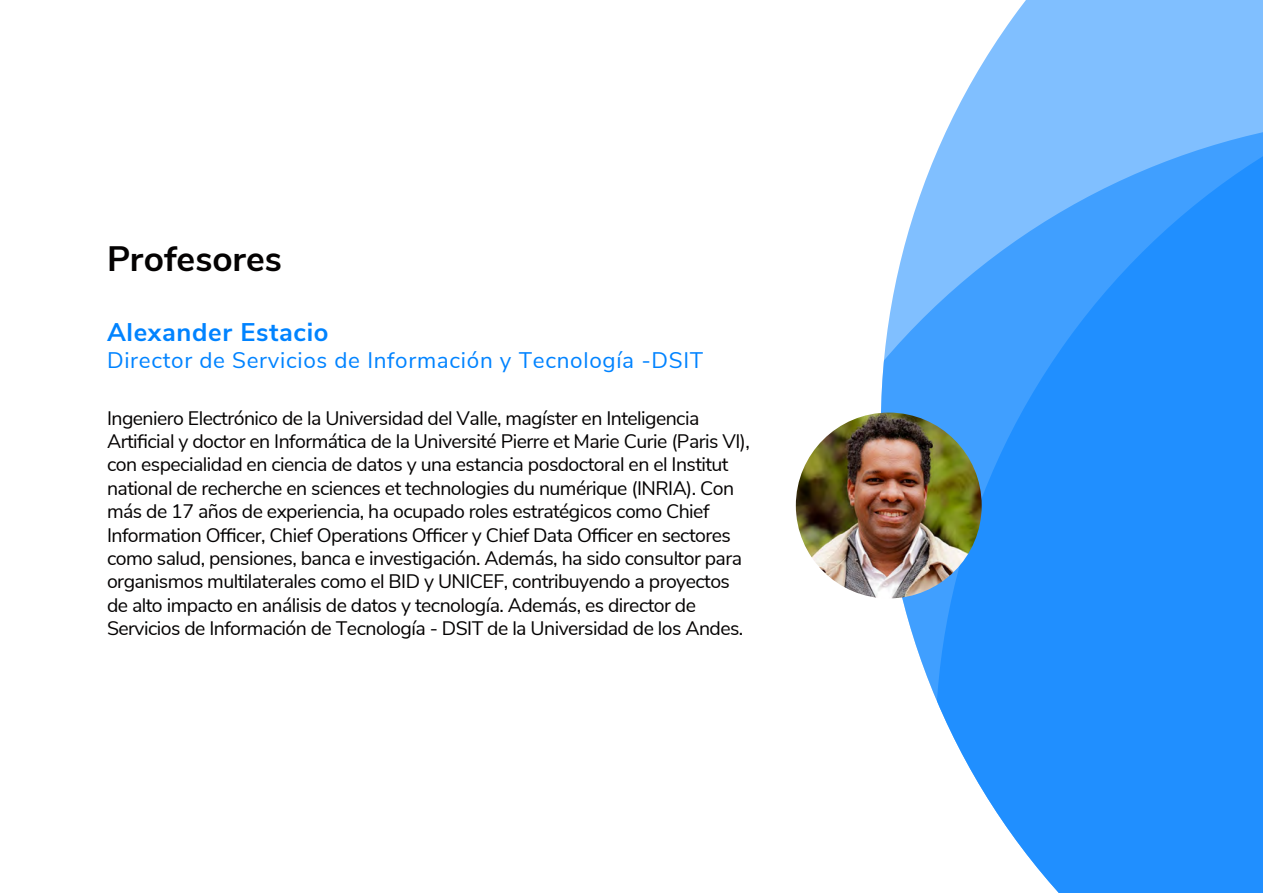
<style>
.page{position:relative;width:1263px;height:893px;background:#fff}
.page>*{position:absolute;margin:0;border:0;box-sizing:border-box;transform-origin:0 0}
.t1{font:700 35.25px "Nunito Sans";color:#040202}
.t2{font:700 25.5px "Nunito Sans";letter-spacing:.025em;color:#0083ff}
.t3{font:22.5px "Nunito Sans";letter-spacing:.03em;color:#0083ff}
.t4{font:19.5px/23.4px "Nunito Sans";letter-spacing:-.03em;color:#040202}
</style>
<div class="page">
<svg style="left:881px;top:0;width:382px;height:893px;background:#55a9fe"></svg>
<img style="left:796px;top:413px;width:186px;height:185px;border-radius:93px">
<h1 class="t1" style="left:107px;top:232px;width:176px">Profesores</h1>
<h2 class="t2" style="left:107px;top:313px;width:223px">Alexander Estacio</h2>
<p class="t3" style="left:107px;top:344px;width:598px">Director de Servicios de Información y Tecnología -DSIT</p>
<p class="t4" style="left:107px;top:405px;width:644px">Ingeniero Electrónico de la Universidad del Valle, magíster en Inteligencia Artificial y doctor en Informática de la Université Pierre et Marie Curie (Paris VI), con especialidad en ciencia de datos y una estancia posdoctoral en el Institut national de recherche en sciences et technologies du numérique (INRIA). Con más de 17 años de experiencia, ha ocupado roles estratégicos como Chief Information Officer, Chief Operations Officer y Chief Data Officer en sectores como salud, pensiones, banca e investigación. Además, ha sido consultor para organismos multilaterales como el BID y UNICEF, contribuyendo a proyectos de alto impacto en análisis de datos y tecnología. Además, es director de Servicios de Información de Tecnología - DSIT de la Universidad de los Andes.</p>
</div>
